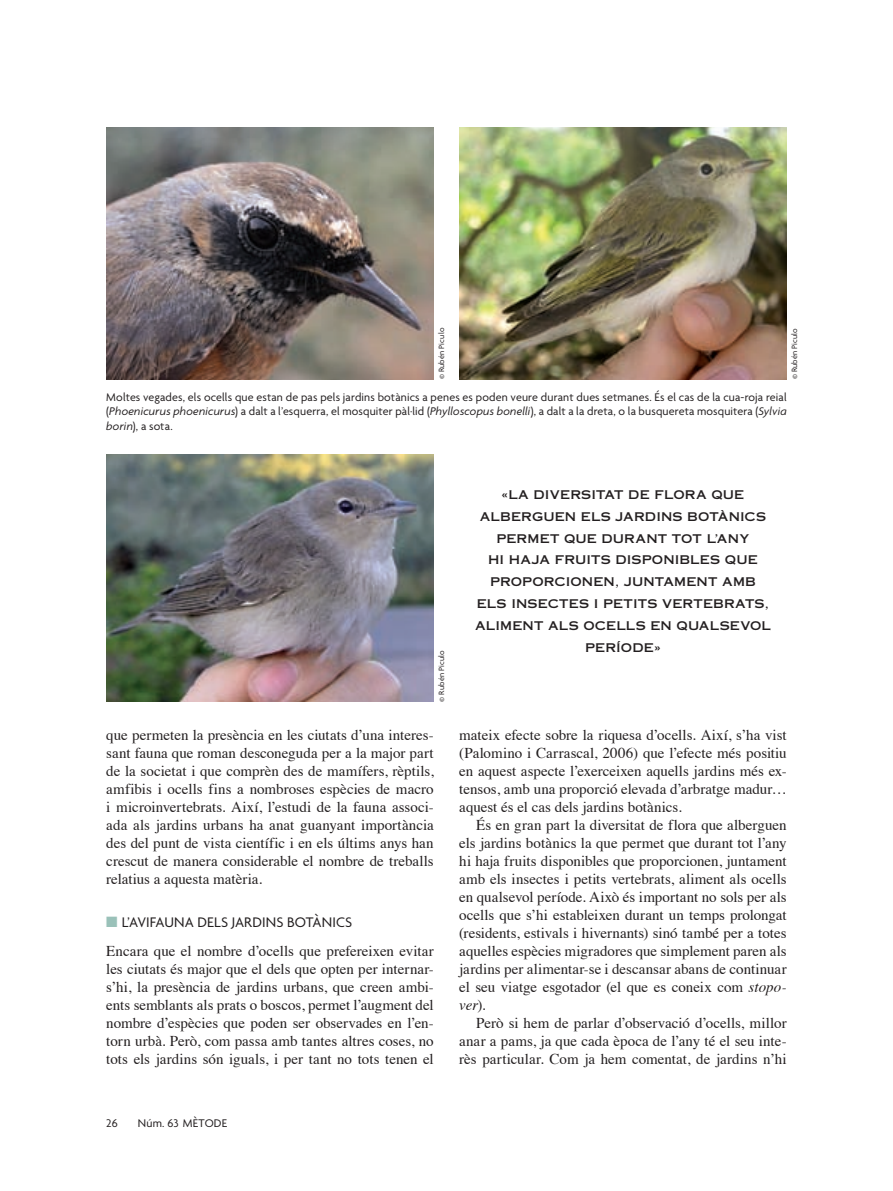
<style>
.page{position:relative;width:893px;height:1191px;background:#fff}
.page>*{position:absolute;margin:0;border:0;box-sizing:border-box;transform-origin:0 0}
.t1{font:15px/18px "Times";color:#231f20;text-align:justify}
.t2{font:15px "Agenda";letter-spacing:.005em;color:#231f20}
.t3{font:12px/14.2px "Agenda";letter-spacing:.015em;color:#231f20;text-align:justify}
.t4{font:12px/21.8px "Copperplate Thirty One AB";letter-spacing:.01em;color:#231f20;text-align:center}
.t5{font:8.25px "Agenda";letter-spacing:.02em;color:#231f20}
.s1{font-style:italic}
.s2{color:#9ac1b9}
</style>
<div class="page">
<img style="left:106px;top:128px;width:328px;height:252px">
<img style="left:106px;top:455px;width:328px;height:246px">
<img style="left:459px;top:128px;width:328px;height:252px">
<p class="t5" style="left:438px;top:379px;width:53px;rotate:-90deg">© Rubén Piculo</p>
<p class="t5" style="left:791px;top:379px;width:53px;rotate:-90deg">© Rubén Piculo</p>
<p class="t3" style="left:106px;top:391px;width:682px">Moltes vegades, els ocells que estan de pas pels jardins botànics a penes es poden veure durant dues setmanes. És el cas de la cua-roja reial (<span class="s1">Phoenicurus phoenicurus</span>) a dalt a l’esquerra, el mosquiter pàl·lid (<span class="s1">Phylloscopus bonelli</span>), a dalt a la dreta, o la busquereta mosquitera (<span class="s1">Sylvia borin</span>), a sota.</p>
<p class="t5" style="left:438px;top:702px;width:53px;rotate:-90deg">© Rubén Piculo</p>
<p class="t1" style="left:106px;top:727px;width:329px">que permeten la presència en les ciutats d’una interes&shy;sant fauna que roman desconeguda per a la major part de la societat i que comprèn des de mamífers, rèptils, amfibis i ocells fins a nombroses espècies de macro i microinvertebrats. Així, l’estudi de la fauna associ&shy;ada als jardins urbans ha anat guanyant importància des del punt de vista científic i en els últims anys han crescut de manera considerable el nombre de treballs relatius a aquesta matèria.</p>
<p class="t2" style="left:106px;top:916px;width:247px"><span class="s2">■</span> L’AVIFAUNA DELS JARDINS BOTÀNICS</p>
<p class="t1" style="left:106px;top:943px;width:329px">Encara que el nombre d’ocells que prefereixen evitar les ciutats és major que el dels que opten per internar&shy;s’hi, la presència de jardins urbans, que creen ambi&shy;ents semblants als prats o boscos, permet l’augment del nombre d’espècies que poden ser observades en l’en&shy;torn urbà. Però, com passa amb tantes altres coses, no tots els jardins són iguals, i per tant no tots tenen el</p>
<p class="t4" style="left:475px;top:484px;width:297px">«LA DIVERSITAT DE FLORA QUE<br>ALBERGUEN ELS JARDINS BOTÀNICS<br>PERMET QUE DURANT TOT L’ANY<br>HI HAJA FRUITS DISPONIBLES QUE<br>PROPORCIONEN, JUNTAMENT AMB<br>ELS INSECTES I PETITS VERTEBRATS,<br>ALIMENT ALS OCELLS EN QUALSEVOL<br>PERÍODE»</p>
<p class="t1" style="left:459px;top:727px;width:329px">mateix efecte sobre la riquesa d’ocells. Així, s’ha vist (Palomino i Carrascal, 2006) que l’efecte més positiu en aquest aspecte l’exerceixen aquells jardins més ex&shy;tensos, amb una proporció elevada d’arbratge madur… aquest és el cas dels jardins botànics.</p>
<p class="t1" style="left:459px;top:817px;width:329px;text-indent:17px">És en gran part la diversitat de flora que alberguen els jardins botànics la que permet que durant tot l’any hi haja fruits disponibles que proporcionen, juntament amb els insectes i petits vertebrats, aliment als ocells en qualsevol període. Això és important no sols per als ocells que s’hi estableixen durant un temps prolongat (residents, estivals i hivernants) sinó també per a totes aquelles espècies migradores que simplement paren als jardins per alimentar-se i descansar abans de continuar el seu viatge esgotador (el que es coneix com <span class="s1">stopo&shy;ver</span>).</p>
<p class="t1" style="left:459px;top:1015px;width:329px;text-indent:17px">Però si hem de parlar d’observació d’ocells, millor anar a pams, ja que cada època de l’any té el seu inte&shy;rès particular. Com ja hem comentat, de jardins n’hi</p>
<p class="t3" style="left:106px;top:1116px;width:13px">26</p>
<p class="t3" style="left:138px;top:1116px;width:91px">Núm. 63 MÈTODE</p>
</div>
